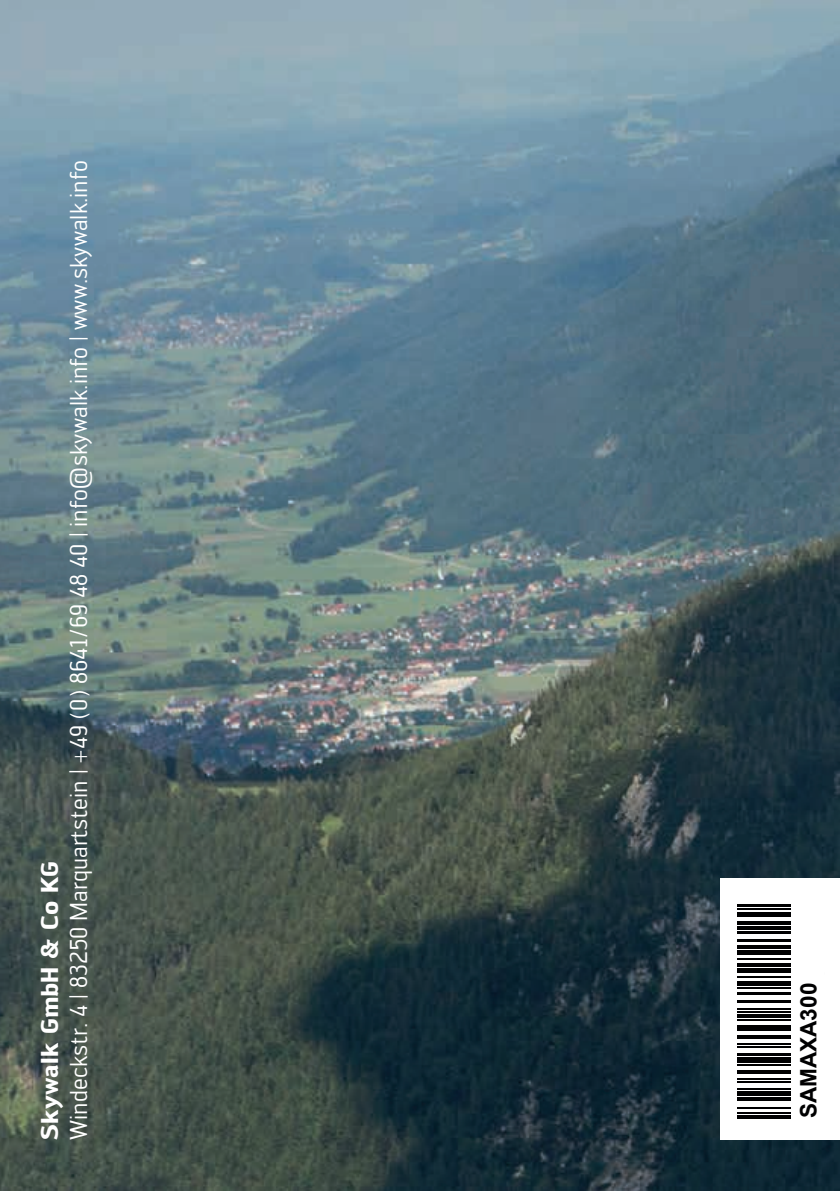
<style>
.page{position:relative;width:840px;height:1191px;background:#fff}
.page>*{position:absolute;margin:0;border:0;box-sizing:border-box;transform-origin:0 0}
.t1{font:24px "Engel";color:#fff}
.t2{font:700 24px "Engel";color:#fff}
.t3{font:700 22.6px "Arial";color:#000001}
</style>
<div class="page">
<img style="left:0;top:0;width:839px;height:1191px">
<div style="left:719px;top:878px;width:120px;height:261px;background:#fff"></div>
<hr style="left:737px;top:1116px;width:53px;height:2px;background:#000001">
<hr style="left:737px;top:1115px;width:53px;height:1px;background:#000001">
<hr style="left:737px;top:1112px;width:53px;height:1px;background:#000001">
<hr style="left:737px;top:1107px;width:53px;height:1px;background:#000001">
<hr style="left:737px;top:1099px;width:53px;height:1px;background:#000001">
<hr style="left:737px;top:1097px;width:53px;height:2px;background:#000001">
<hr style="left:737px;top:1094px;width:53px;height:2px;background:#000001">
<hr style="left:737px;top:1092px;width:53px;height:2px;background:#000001">
<hr style="left:737px;top:1091px;width:53px;height:1px;background:#000001">
<hr style="left:737px;top:1088px;width:53px;height:1px;background:#000001">
<hr style="left:737px;top:1081px;width:53px;height:2px;background:#000001">
<hr style="left:737px;top:1078px;width:53px;height:2px;background:#000001">
<hr style="left:737px;top:1072px;width:53px;height:1px;background:#000001">
<hr style="left:737px;top:1070px;width:53px;height:2px;background:#000001">
<hr style="left:737px;top:1064px;width:53px;height:1px;background:#000001">
<hr style="left:737px;top:1060px;width:53px;height:2px;background:#000001">
<hr style="left:737px;top:1059px;width:53px;height:1px;background:#000001">
<hr style="left:737px;top:1057px;width:53px;height:2px;background:#000001">
<hr style="left:737px;top:1054px;width:53px;height:2px;background:#000001">
<hr style="left:737px;top:1052px;width:53px;height:2px;background:#000001">
<hr style="left:737px;top:1046px;width:53px;height:2px;background:#000001">
<hr style="left:737px;top:1043px;width:53px;height:1px;background:#000001">
<hr style="left:737px;top:1036px;width:53px;height:2px;background:#000001">
<hr style="left:737px;top:1035px;width:53px;height:1px;background:#000001">
<hr style="left:737px;top:1028px;width:53px;height:2px;background:#000001">
<hr style="left:737px;top:1027px;width:53px;height:1px;background:#000001">
<hr style="left:737px;top:1025px;width:53px;height:2px;background:#000001">
<hr style="left:737px;top:1019px;width:53px;height:1px;background:#000001">
<hr style="left:737px;top:1016px;width:53px;height:1px;background:#000001">
<hr style="left:737px;top:1014px;width:53px;height:2px;background:#000001">
<hr style="left:737px;top:1011px;width:53px;height:1px;background:#000001">
<hr style="left:737px;top:1008px;width:53px;height:1px;background:#000001">
<hr style="left:737px;top:1001px;width:53px;height:2px;background:#000001">
<hr style="left:737px;top:1000px;width:53px;height:1px;background:#000001">
<hr style="left:737px;top:993px;width:53px;height:2px;background:#000001">
<hr style="left:737px;top:992px;width:53px;height:1px;background:#000001">
<hr style="left:737px;top:987px;width:53px;height:1px;background:#000001">
<hr style="left:737px;top:984px;width:53px;height:1px;background:#000001">
<hr style="left:737px;top:982px;width:53px;height:2px;background:#000001">
<hr style="left:737px;top:980px;width:53px;height:2px;background:#000001">
<hr style="left:737px;top:976px;width:53px;height:1px;background:#000001">
<hr style="left:737px;top:971px;width:53px;height:1px;background:#000001">
<hr style="left:737px;top:969px;width:53px;height:2px;background:#000001">
<hr style="left:737px;top:968px;width:53px;height:1px;background:#000001">
<hr style="left:737px;top:964px;width:53px;height:2px;background:#000001">
<hr style="left:737px;top:963px;width:53px;height:1px;background:#000001">
<hr style="left:737px;top:958px;width:53px;height:2px;background:#000001">
<hr style="left:737px;top:953px;width:53px;height:2px;background:#000001">
<hr style="left:737px;top:952px;width:53px;height:1px;background:#000001">
<hr style="left:737px;top:950px;width:53px;height:2px;background:#000001">
<hr style="left:737px;top:947px;width:53px;height:1px;background:#000001">
<hr style="left:737px;top:945px;width:53px;height:2px;background:#000001">
<hr style="left:737px;top:940px;width:53px;height:2px;background:#000001">
<hr style="left:737px;top:939px;width:53px;height:1px;background:#000001">
<hr style="left:737px;top:932px;width:53px;height:2px;background:#000001">
<hr style="left:737px;top:931px;width:53px;height:1px;background:#000001">
<hr style="left:737px;top:928px;width:53px;height:1px;background:#000001">
<hr style="left:737px;top:926px;width:53px;height:2px;background:#000001">
<hr style="left:737px;top:923px;width:53px;height:1px;background:#000001">
<hr style="left:737px;top:921px;width:53px;height:2px;background:#000001">
<hr style="left:737px;top:915px;width:53px;height:1px;background:#000001">
<hr style="left:737px;top:913px;width:53px;height:2px;background:#000001">
<hr style="left:737px;top:912px;width:53px;height:1px;background:#000001">
<hr style="left:737px;top:908px;width:53px;height:2px;background:#000001">
<hr style="left:737px;top:905px;width:53px;height:2px;background:#000001">
<hr style="left:737px;top:904px;width:53px;height:1px;background:#000001">
<p class="t1" style="left:65px;top:1140px;width:981px;rotate:-90deg">Windeckstr. 4 | 83250 Marquartstein | +49 (0) 8641/69 48 40 | info@skywalk.info | www.skywalk.info</p>
<p class="t2" style="left:35px;top:1140px;width:281px;rotate:-90deg">Skywalk GmbH &amp; Co KG</p>
<p class="t3" style="left:793px;top:1118px;width:137px;rotate:-90deg">SAMAXA300</p>
</div>
